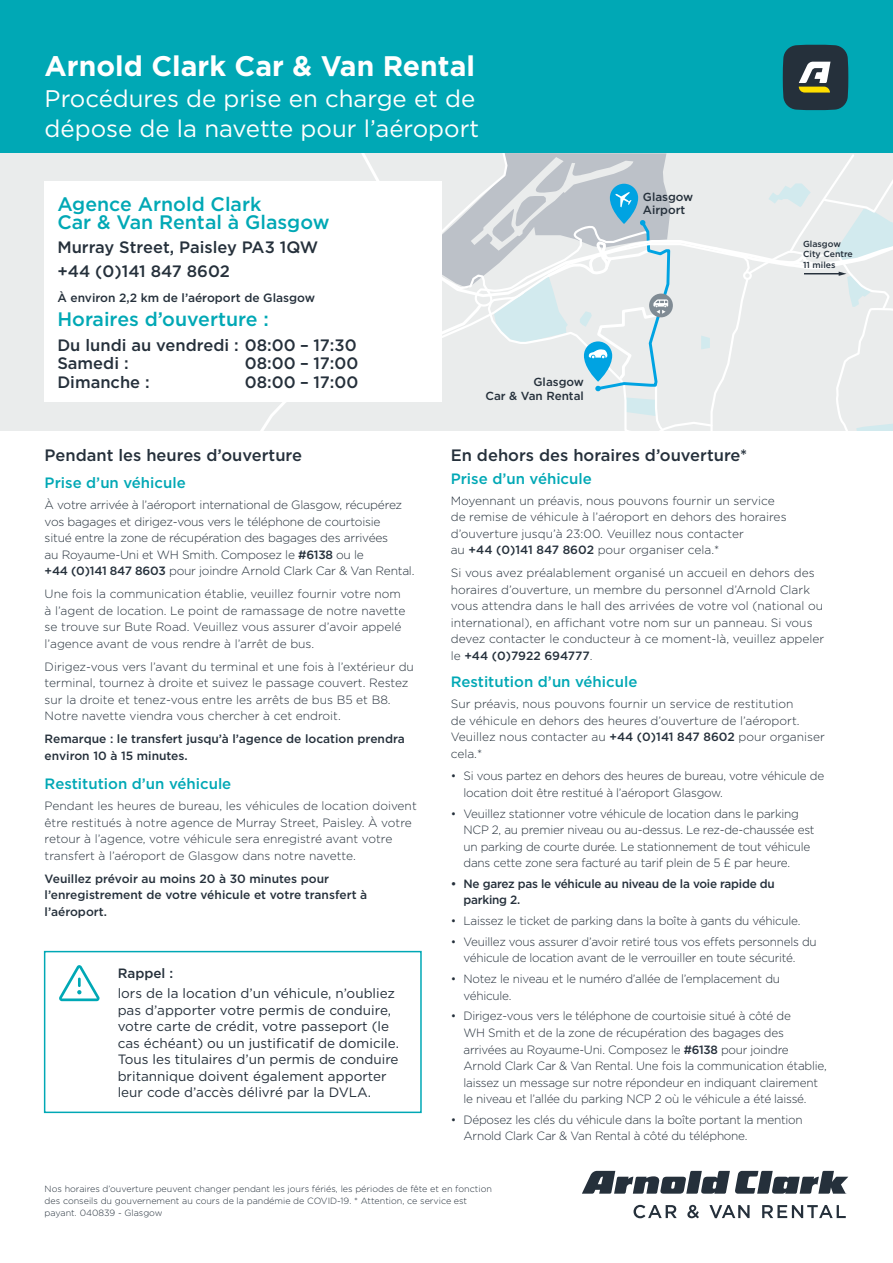
<style>
.page{position:relative;width:893px;height:1263px;background:#fff}
.page>*{position:absolute;margin:0;border:0;box-sizing:border-box;transform-origin:0 0}
.t1{font:700 28.35px "Gotham";color:#fff}
.t2{font:24px/30px "Gotham";color:#fff}
.t3{font:500 19.5px/18px "Gotham";color:#00a8b5}
.t4{font:500 16.5px/24.3px "Gotham";color:#25303b}
.t5{font:500 15px "Gotham";color:#00a8b5}
.t6{font:13.5px/16.5px "Gotham";color:#25303b}
.t7{font:500 13.5px "Gotham";color:#25303b}
.t8{font:300 12px/16.5px "Gotham";color:#25303b}
.t9{font:300 12px/16.5px "Gotham";letter-spacing:-.02em;color:#25303b}
.t10{font:500 12px/16.5px "Gotham";color:#25303b}
.t11{font:500 12px/16.5px "Gotham";letter-spacing:-.02em;color:#25303b}
.t12{font:500 11.7px/13.2px "Gotham";color:#25303b}
.t13{font:300 9px/12px "Gotham";color:#25303b}
.t14{font:500 8.7px/10.2px "Gotham";color:#25303b}
.s1{font-weight:500}
</style>
<div class="page">
<svg style="left:633px;top:1205px;width:44px;height:13px"></svg>
<svg style="left:687px;top:1205px;width:12px;height:13px"></svg>
<svg style="left:709px;top:1205px;width:41px;height:13px"></svg>
<svg style="left:762px;top:1205px;width:84px;height:13px"></svg>
<svg style="left:582px;top:1171px;width:266px;height:23px"></svg>
<div style="left:0;top:0;width:893px;height:153px;background:#00a8b5"></div>
<svg style="left:783px;top:45px;width:65px;height:65px;background:#405050"></svg>
<div style="left:0;top:153px;width:893px;height:277px;background:#eaecec"></div>
<svg style="left:261px;top:153px;width:632px;height:277px"></svg>
<div style="left:45px;top:181px;width:397px;height:221px;background:#fff"></div>
<div style="left:44px;top:951px;width:378px;height:162px;border:2px solid #00a8b5"></div>
<svg style="left:59px;top:965px;width:41px;height:36px"></svg>
<h1 class="t1" style="left:45px;top:47px;width:432px">Arnold Clark Car &amp; Van Rental</h1>
<h2 class="t2" style="left:45px;top:83px;width:436px">Procédures de prise en charge et de dépose de la navette pour l’aéroport</h2>
<h3 class="t3" style="left:57px;top:194px;width:274px">Agence Arnold Clark<br>Car &amp; Van Rental à Glasgow</h3>
<h3 class="t4" style="left:57px;top:235px;width:262px">Murray Street, Paisley PA3 1QW +44 (0)141 847 8602</h3>
<p class="t10" style="left:57px;top:289px;width:259px">À environ 2,2 km de l’aéroport de Glasgow</p>
<h3 class="t3" style="left:57px;top:310px;width:213px">Horaires d’ouverture :</h3>
<h3 class="t4" style="left:57px;top:335px;width:301px;line-height:18px">Du lundi au vendredi : 08:00 – 17:30<br>Samedi :</h3>
<h3 class="t4" style="left:245px;top:350px;width:115px">08:00 – 17:00</h3>
<h3 class="t4" style="left:57px;top:370px;width:94px">Dimanche :</h3>
<h3 class="t4" style="left:245px;top:370px;width:115px">08:00 – 17:00</h3>
<p class="t12" style="left:485px;top:375px;width:100px;text-align:right">Glasgow<br>Car &amp; Van Rental</p>
<p class="t12" style="left:643px;top:190px;width:52px">Glasgow<br>Airport</p>
<p class="t14" style="left:803px;top:239px;width:51px">Glasgow<br>City Centre<br>11 miles</p>
<h3 class="t4" style="left:45px;top:442px;width:259px">Pendant les heures d’ouverture</h3>
<p class="t5" style="left:45px;top:473px;width:143px">Prise d’un véhicule</p>
<p class="t9" style="left:45px;top:496px;width:371px">À votre arrivée à l’aéroport international de Glasgow, récupérez vos bagages et dirigez-vous vers le téléphone de courtoisie<br>situé entre la zone de récupération des bagages des arrivées<br>au Royaume-Uni et WH Smith. Composez le <span class="s1">#6138</span> ou le<br><span class="s1">+44 (0)141 847 8603</span> pour joindre Arnold Clark Car &amp; Van Rental.</p>
<p class="t8" style="left:45px;top:585px;width:362px">Une fois la communication établie, veuillez fournir votre nom à l’agent de location. Le point de ramassage de notre navette se trouve sur Bute Road. Veuillez vous assurer d’avoir appelé l’agence avant de vous rendre à l’arrêt de bus.</p>
<p class="t8" style="left:45px;top:658px;width:371px">Dirigez-vous vers l’avant du terminal et une fois à l’extérieur du terminal, tournez à droite et suivez le passage couvert. Restez sur la droite et tenez-vous entre les arrêts de bus B5 et B8.<br>Notre navette viendra vous chercher à cet endroit.</p>
<p class="t10" style="left:45px;top:730px;width:362px">Remarque : le transfert jusqu’à l’agence de location prendra environ 10 à 15 minutes.</p>
<p class="t5" style="left:45px;top:774px;width:188px">Restitution d’un véhicule</p>
<p class="t8" style="left:45px;top:797px;width:374px">Pendant les heures de bureau, les véhicules de location doivent être restitués à notre agence de Murray Street, Paisley. À votre retour à l’agence, votre véhicule sera enregistré avant votre transfert à l’aéroport de Glasgow dans notre navette.</p>
<p class="t10" style="left:45px;top:870px;width:324px">Veuillez prévoir au moins 20 à 30 minutes pour l’enregistrement de votre véhicule et votre transfert à l’aéroport.</p>
<p class="t7" style="left:118px;top:964px;width:57px">Rappel :</p>
<p class="t6" style="left:118px;top:985px;width:283px">lors de la location d’un véhicule, n’oubliez pas d’apporter votre permis de conduire, votre carte de crédit, votre passeport (le cas échéant) ou un justificatif de domicile.<br>Tous les titulaires d’un permis de conduire britannique doivent également apporter leur code d’accès délivré par la DVLA.</p>
<h3 class="t4" style="left:451px;top:442px;width:298px">En dehors des horaires d’ouverture*</h3>
<p class="t5" style="left:451px;top:469px;width:143px">Prise d’un véhicule</p>
<p class="t8" style="left:451px;top:492px;width:337px">Moyennant un préavis, nous pouvons fournir un service de remise de véhicule à l’aéroport en dehors des horaires d’ouverture jusqu’à 23:00. Veuillez nous contacter<br>au <span class="s1">+44 (0)141 847 8602</span> pour organiser cela.*</p>
<p class="t8" style="left:451px;top:564px;width:375px">Si vous avez préalablement organisé un accueil en dehors des horaires d’ouverture, un membre du personnel d’Arnold Clark vous attendra dans le hall des arrivées de votre vol (national ou international), en affichant votre nom sur un panneau. Si vous devez contacter le conducteur à ce moment-là, veuillez appeler le <span class="s1">+44 (0)7922 694777</span>.</p>
<p class="t5" style="left:451px;top:672px;width:188px">Restitution d’un véhicule</p>
<p class="t8" style="left:451px;top:695px;width:376px">Sur préavis, nous pouvons fournir un service de restitution<br>de véhicule en dehors des heures d’ouverture de l’aéroport.<br>Veuillez nous contacter au <span class="s1">+44 (0)141 847 8602</span> pour organiser cela.*</p>
<p class="t9" style="left:463px;top:768px;width:362px;text-indent:-13px">• Si vous partez en dehors des heures de bureau, votre véhicule de location doit être restitué à l’aéroport Glasgow.</p>
<p class="t9" style="left:463px;top:805px;width:353px;text-indent:-13px">• Veuillez stationner votre véhicule de location dans le parking NCP 2, au premier niveau ou au-dessus. Le rez-de-chaussée est un parking de courte durée. Le stationnement de tout véhicule dans cette zone sera facturé au tarif plein de 5 £ par heure.</p>
<p class="t11" style="left:463px;top:875px;width:313px;text-indent:-13px">• Ne garez pas le véhicule au niveau de la voie rapide du parking 2.</p>
<p class="t9" style="left:451px;top:912px;width:351px">• Laissez le ticket de parking dans la boîte à gants du véhicule.</p>
<p class="t9" style="left:463px;top:933px;width:355px;text-indent:-13px">• Veuillez vous assurer d’avoir retiré tous vos effets personnels du véhicule de location avant de le verrouiller en toute sécurité.</p>
<p class="t9" style="left:463px;top:970px;width:318px;text-indent:-13px">• Notez le niveau et le numéro d’allée de l’emplacement du véhicule.</p>
<p class="t9" style="left:463px;top:1008px;width:365px;text-indent:-13px">• Dirigez-vous vers le téléphone de courtoisie situé à côté de<br>WH Smith et de la zone de récupération des bagages des arrivées au Royaume-Uni. Composez le <span class="s1">#6138</span> pour joindre Arnold Clark Car &amp; Van Rental. Une fois la communication établie, laissez un message sur notre répondeur en indiquant clairement le niveau et l’allée du parking NCP 2 où le véhicule a été laissé.</p>
<p class="t9" style="left:463px;top:1111px;width:341px;text-indent:-13px">• Déposez les clés du véhicule dans la boîte portant la mention<br>Arnold Clark Car &amp; Van Rental à côté du téléphone.</p>
<p class="t13" style="left:45px;top:1182px;width:449px">Nos horaires d’ouverture peuvent changer pendant les jours fériés, les périodes de fête et en fonction des conseils du gouvernement au cours de la pandémie de COVID-19. * Attention, ce service est payant. 040839 - Glasgow</p>
</div>
